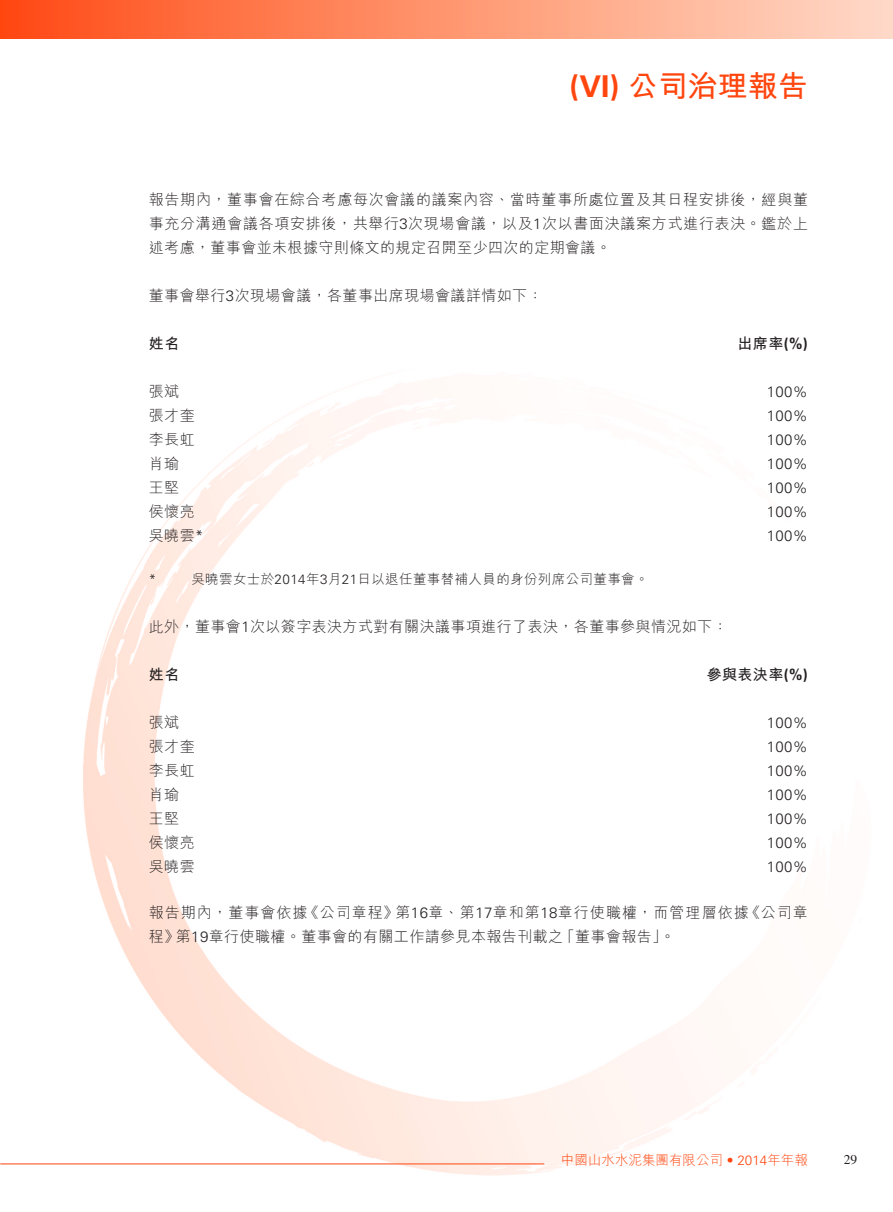
<style>
.page{position:relative;width:893px;height:1212px;background:#fff}
.page>*{position:absolute;margin:0;border:0;box-sizing:border-box;transform-origin:0 0}
.t1{font:700 30px "M Hei HK";color:#ff460f}
.t2{font:300 15px/24px "M Hei HK";letter-spacing:.03em;color:#231f20;text-align:justify}
.t3{font:300 15px "Univers LT Std";letter-spacing:.03em;color:#231f20}
.t4{font:700 15px "M Hei HK";letter-spacing:.03em;color:#231f20}
.t5{font:300 13.5px "M Hei HK";letter-spacing:.03em;color:#231f20}
.t6{font:300 13.5px "M Hei HK";color:#ff460f}
.t7{font:13.5px "Times LT Std";color:#231f20}
.t8{font:300 13.5px "Univers LT Std";color:#231f20}
.s1{font-family:"Univers LT Std"}
</style>
<div class="page">
<img style="left:71px;top:384px;width:661px;height:792px">
<div style="left:0;top:0;width:893px;height:38px;background:linear-gradient(to right,#ff4c15,#ffdcc9)"></div>
<hr style="left:0;top:1163px;width:544px;height:1px;background:#ff460f">
<h1 class="t1" style="left:570px;top:65px;width:240px"><span class="s1">(VI)</span> 公司治理報告</h1>
<p class="t2" style="left:149px;top:187px;width:661px">報告期內，董事會在綜合考慮每次會議的議案內容、當時董事所處位置及其日程安排後，經與董事充分溝通會議各項安排後，共舉行<span class="s1">3</span>次現場會議，以及<span class="s1">1</span>次以書面決議案方式進行表決。鑑於上述考慮，董事會並未根據守則條文的規定召開至少四次的定期會議。</p>
<p class="t2" style="left:149px;top:283px;width:395px">董事會舉行<span class="s1">3</span>次現場會議，各董事出席現場會議詳情如下：</p>
<p class="t4" style="left:149px;top:332px;width:32px">姓名</p>
<p class="t4" style="left:737px;top:332px;width:72px">出席率<span class="s1">(%)</span></p>
<p class="t2" style="left:149px;top:379px;width:32px">張斌</p>
<p class="t3" style="left:767px;top:382px;width:43px">100%</p>
<p class="t2" style="left:149px;top:403px;width:47px">張才奎</p>
<p class="t3" style="left:767px;top:406px;width:43px">100%</p>
<p class="t2" style="left:149px;top:427px;width:47px">李長虹</p>
<p class="t3" style="left:767px;top:430px;width:43px">100%</p>
<p class="t2" style="left:149px;top:451px;width:32px">肖瑜</p>
<p class="t3" style="left:767px;top:454px;width:43px">100%</p>
<p class="t2" style="left:149px;top:475px;width:32px">王堅</p>
<p class="t3" style="left:767px;top:478px;width:43px">100%</p>
<p class="t2" style="left:149px;top:499px;width:47px">侯懷亮</p>
<p class="t3" style="left:767px;top:502px;width:43px">100%</p>
<p class="t2" style="left:149px;top:523px;width:56px">吳曉雲<span class="s1">*</span></p>
<p class="t3" style="left:767px;top:526px;width:43px">100%</p>
<p class="t8" style="left:149px;top:571px;width:9px">*</p>
<p class="t5" style="left:191px;top:569px;width:459px">吳曉雲女士於<span class="s1">2014</span>年<span class="s1">3</span>月<span class="s1">21</span>日以退任董事替補人員的身份列席公司董事會。</p>
<p class="t2" style="left:149px;top:614px;width:580px">此外，董事會<span class="s1">1</span>次以簽字表決方式對有關決議事項進行了表決，各董事參與情況如下：</p>
<p class="t4" style="left:149px;top:663px;width:32px">姓名</p>
<p class="t4" style="left:707px;top:663px;width:103px">參與表決率<span class="s1">(%)</span></p>
<p class="t2" style="left:149px;top:710px;width:32px">張斌</p>
<p class="t3" style="left:767px;top:713px;width:43px">100%</p>
<p class="t2" style="left:149px;top:734px;width:47px">張才奎</p>
<p class="t3" style="left:767px;top:737px;width:43px">100%</p>
<p class="t2" style="left:149px;top:758px;width:47px">李長虹</p>
<p class="t3" style="left:767px;top:761px;width:43px">100%</p>
<p class="t2" style="left:149px;top:782px;width:32px">肖瑜</p>
<p class="t3" style="left:767px;top:785px;width:43px">100%</p>
<p class="t2" style="left:149px;top:806px;width:32px">王堅</p>
<p class="t3" style="left:767px;top:809px;width:43px">100%</p>
<p class="t2" style="left:149px;top:830px;width:47px">侯懷亮</p>
<p class="t3" style="left:767px;top:833px;width:43px">100%</p>
<p class="t2" style="left:149px;top:854px;width:47px">吳曉雲</p>
<p class="t3" style="left:767px;top:857px;width:43px">100%</p>
<p class="t2" style="left:149px;top:900px;width:661px">報告期內，董事會依據《公司章程》第<span class="s1">16</span>章、第<span class="s1">17</span>章和第<span class="s1">18</span>章行使職權，而管理層依據《公司章程》第<span class="s1">19</span>章行使職權。董事會的有關工作請參見本報告刊載之「董事會報告」。</p>
<p class="t6" style="left:561px;top:1151px;width:248px">中國山水水泥集團有限公司 <span class="s1">• 2014</span>年年報</p>
<p class="t7" style="left:844px;top:1152px;width:15px">29</p>
</div>
